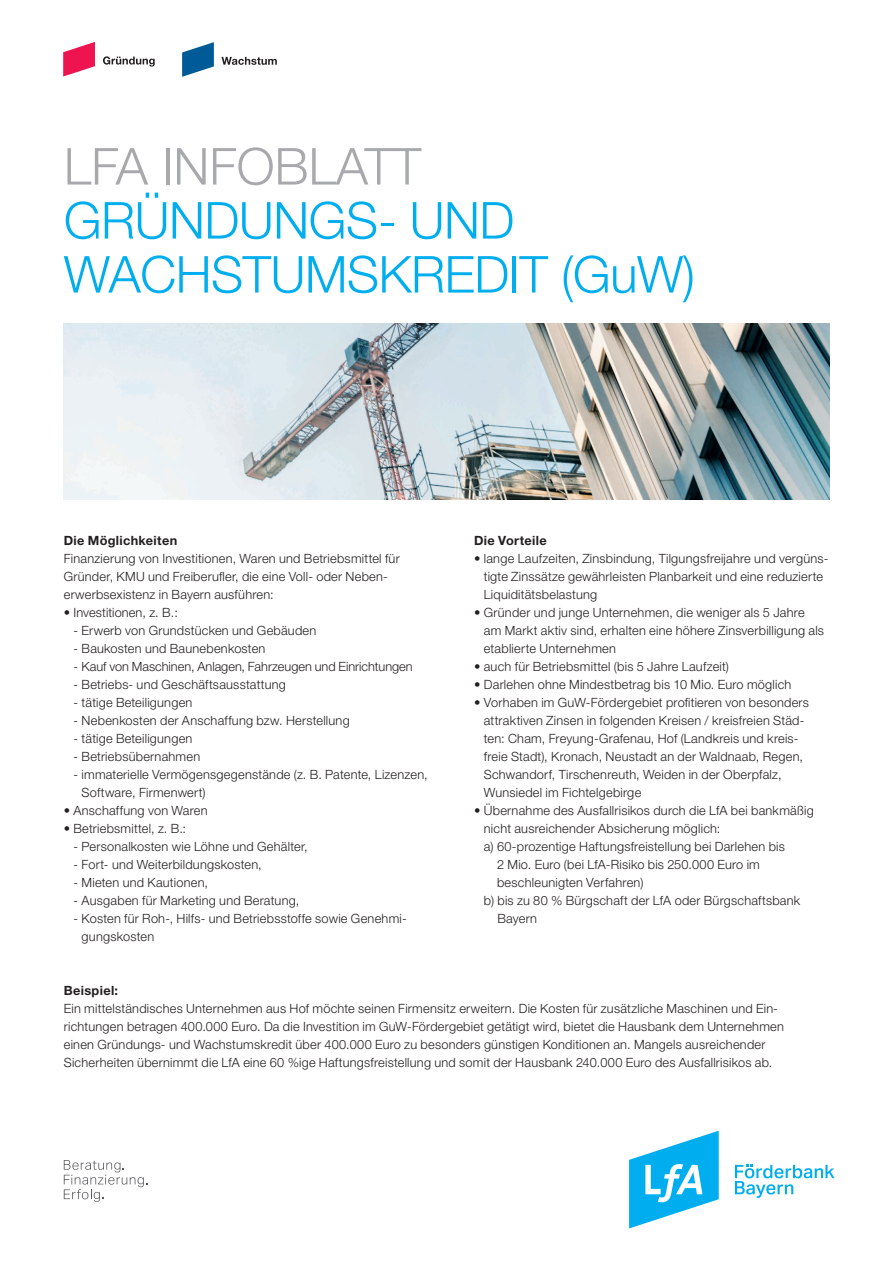
<style>
.page{position:relative;width:893px;height:1263px;background:#fff}
.page>*{position:absolute;margin:0;border:0;box-sizing:border-box;transform-origin:0 0}
.Headline_34_Pt{font:300 51px/54px "Helvetica Neue LT Std";letter-spacing:-.01em;color:#00aeef}
.Headline_34_Pt-2{font:300 51px "Helvetica Neue LT Std";color:#a8a9ad}
.Copy{font:300 12.75px/18px "Helvetica Neue LT Std";letter-spacing:.02em;color:#231f20}
.Copy-2{font:300 12.75px "Helvetica Neue LT Std";color:#231f20}
.Copy__Auszeichnung{font:700 12.75px "Helvetica Neue LT Std";letter-spacing:.025em;color:#231f20}
</style>
<div class="page">
<svg style="left:63px;top:42px;width:32px;height:35px"></svg>
<svg style="left:103px;top:56px;width:52px;height:11px"></svg>
<svg style="left:182px;top:42px;width:32px;height:35px"></svg>
<svg style="left:221px;top:57px;width:56px;height:8px"></svg>
<svg style="left:629px;top:1131px;width:90px;height:97px"></svg>
<svg style="left:735px;top:1165px;width:99px;height:33px"></svg>
<svg style="left:64px;top:1160px;width:83px;height:42px"></svg>
<img style="left:64px;top:323px;width:765px;height:177px">
<p class="Headline_34_Pt-2" style="left:64px;top:135px;width:359px">LFA INFOBLATT</p>
<p class="Headline_34_Pt" style="left:64px;top:192px;width:633px">GRÜNDUNGS- UND<br>WACHSTUMSKREDIT (GuW)</p>
<p class="Copy__Auszeichnung" style="left:64px;top:532px;width:115px">Die Möglichkeiten</p>
<p class="Copy" style="left:64px;top:549px;width:337px">Finanzierung von Investitionen, Waren und Betriebsmittel für<br>Gründer, KMU und Freiberufler, die eine Voll- oder Neben&shy;erwerbsexistenz in Bayern ausführen:</p>
<p class="Copy" style="left:64px;top:603px;width:116px">• Investitionen, z. B.:</p>
<p class="Copy" style="left:73px;top:621px;width:244px">- Erwerb von Grundstücken und Gebäuden</p>
<p class="Copy" style="left:74px;top:639px;width:193px">- Baukosten und Baunebenkosten</p>
<p class="Copy-2" style="left:74px;top:658px;width:341px">- Kauf von Maschinen, Anlagen, Fahrzeugen und Einrichtungen</p>
<p class="Copy" style="left:74px;top:675px;width:214px">- Betriebs- und Geschäftsausstattung</p>
<p class="Copy" style="left:74px;top:693px;width:120px">- tätige Beteiligungen</p>
<p class="Copy" style="left:74px;top:711px;width:278px">- Nebenkosten der Anschaffung bzw. Herstellung</p>
<p class="Copy" style="left:74px;top:729px;width:120px">- tätige Beteiligungen</p>
<p class="Copy" style="left:74px;top:747px;width:128px">- Betriebsübernahmen</p>
<p class="Copy" style="left:82px;top:765px;width:348px;text-indent:-8px">- immaterielle Vermögensgegenstände (z. B. Patente, Lizenzen,<br>Software, Firmenwert)</p>
<p class="Copy" style="left:64px;top:801px;width:145px">• Anschaffung von Waren</p>
<p class="Copy" style="left:64px;top:819px;width:124px">• Betriebsmittel, z. B.:</p>
<p class="Copy" style="left:73px;top:837px;width:236px">- Personalkosten wie Löhne und Gehälter,</p>
<p class="Copy" style="left:74px;top:855px;width:190px">- Fort- und Weiterbildungskosten,</p>
<p class="Copy" style="left:74px;top:873px;width:136px">- Mieten und Kautionen,</p>
<p class="Copy" style="left:74px;top:891px;width:227px">- Ausgaben für Marketing und Beratung,</p>
<p class="Copy" style="left:82px;top:909px;width:327px;text-indent:-8px">- Kosten für Roh-, Hilfs- und Betriebsstoffe sowie Genehmi&shy;gungskosten</p>
<p class="Copy__Auszeichnung" style="left:474px;top:532px;width:74px">Die Vorteile</p>
<p class="Copy" style="left:484px;top:549px;width:346px;text-indent:-10px">• lange Laufzeiten, Zinsbindung, Tilgungsfreijahre und vergüns&shy;tigte Zinssätze gewährleisten Planbarkeit und eine reduzierte<br>Liquiditätsbelastung</p>
<p class="Copy" style="left:484px;top:603px;width:342px;text-indent:-10px">• Gründer und junge Unternehmen, die weniger als 5 Jahre am Markt aktiv sind, erhalten eine höhere Zinsverbilligung als etablierte Unternehmen</p>
<p class="Copy" style="left:474px;top:657px;width:256px">• auch für Betriebsmittel (bis 5 Jahre Laufzeit)</p>
<p class="Copy" style="left:474px;top:675px;width:319px">• Darlehen ohne Mindestbetrag bis 10 Mio. Euro möglich</p>
<p class="Copy" style="left:484px;top:693px;width:327px;text-indent:-10px">• Vorhaben im GuW-Fördergebiet profitieren von besonders attraktiven Zinsen in folgenden Kreisen / kreisfreien Städ&shy;ten: Cham, Freyung-Grafenau, Hof (Landkreis und kreis&shy;freie Stadt), Kronach, Neustadt an der Waldnaab, Regen, Schwandorf, Tirschenreuth, Weiden in der Oberpfalz, Wunsiedel im Fichtelgebirge</p>
<p class="Copy" style="left:484px;top:801px;width:331px;text-indent:-10px">• Übernahme des Ausfallrisikos durch die LfA bei bankmäßig nicht ausreichender Absicherung möglich:</p>
<p class="Copy" style="left:497px;top:837px;width:289px;text-indent:-13px">a) 60-prozentige Haftungsfreistellung bei Darlehen bis<br>2 Mio. Euro (bei LfA-Risiko bis 250.000 Euro im beschleunigten Verfahren)</p>
<p class="Copy" style="left:497px;top:891px;width:304px;text-indent:-14px">b) bis zu 80 % Bürgschaft der LfA oder Bürgschaftsbank<br>Bayern</p>
<p class="Copy__Auszeichnung" style="left:64px;top:982px;width:56px">Beispiel:</p>
<p class="Copy" style="left:64px;top:999px;width:722px">Ein mittelständisches Unternehmen aus Hof möchte seinen Firmensitz erweitern. Die Kosten für zusätzliche Maschinen und Ein&shy;richtungen betragen 400.000 Euro. Da die Investition im GuW-Fördergebiet getätigt wird, bietet die Hausbank dem Unternehmen einen Gründungs- und Wachstumskredit über 400.000 Euro zu besonders günstigen Konditionen an. Mangels ausreichender Sicherheiten übernimmt die LfA eine 60 %ige Haftungsfreistellung und somit der Hausbank 240.000 Euro des Ausfallrisikos ab.</p>
</div>
